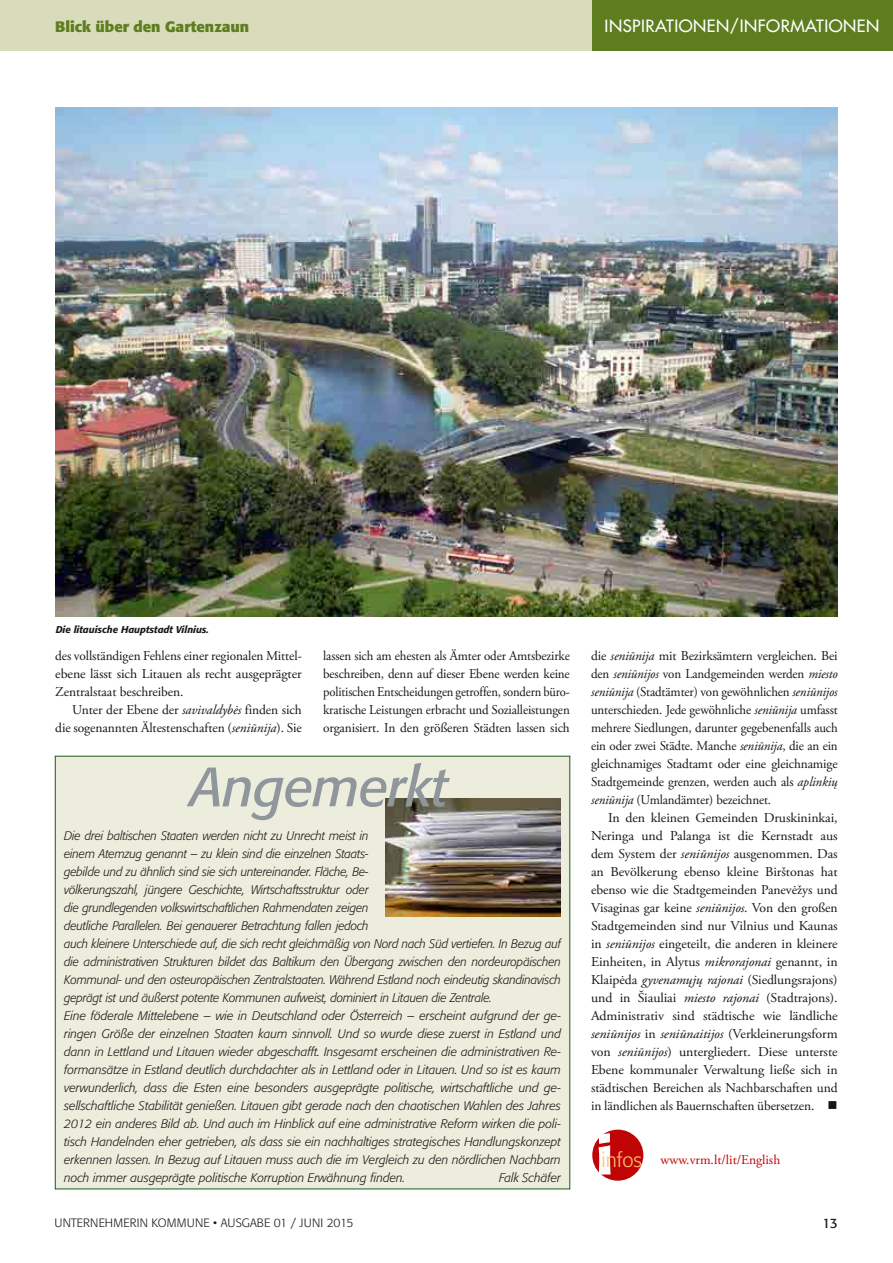
<style>
.page{position:relative;width:893px;height:1263px;background:#fff}
.page>*{position:absolute;margin:0;border:0;box-sizing:border-box;transform-origin:0 0}
.t1{font:700 52.65px "Formata";color:#fff}
.t2{font:300 20.55px "Formata";color:#fac074}
.t3{font:500 16.5px "Futura Std";letter-spacing:.03em;color:#fff}
.t4{font:700 15px "Formata";color:#5e7d1f}
.t5{font:13.5px/18px "Adobe Garamond Pro";letter-spacing:-.005em;color:#181716;text-align:justify}
.t6{font:13.5px/18px "Adobe Garamond Pro";letter-spacing:-.005em;color:#181716;text-align:justify;scale:.96 1}
.t7{font:13.5px "Adobe Garamond Pro";color:#c00304}
.t8{font:13.5px "Formata";color:#181716}
.t9{font:italic 300 12.3px/18px "Formata";color:#181716}
.t10{font:300 12px "Formata";letter-spacing:.02em;color:#181716}
.t11{font:italic 500 9.75px "Formata";color:#181716}
.s1{font-style:italic}
</style>
<div class="page">
<div style="left:591px;top:0;width:302px;height:51px;background:#5e7d1f"></div>
<div style="left:0;top:0;width:591px;height:51px;background:#d9dcbb"></div>
<div style="left:55px;top:756px;width:515px;height:433px;background:#eceddd"></div>
<img style="left:386px;top:798px;width:175px;height:118px">
<svg style="left:187px;top:763px;width:263px;height:57px"></svg>
<img style="left:55px;top:108px;width:783px;height:508px">
<div style="left:592px;top:1129px;width:51px;height:52px;background:#c00304;border-radius:50%"></div>
<p class="t4" style="left:55px;top:18px;width:196px">Blick über den Gartenzaun</p>
<h3 class="t3" style="left:605px;top:16px;width:276px">INSPIRATIONEN/INFORMATIONEN</h3>
<p class="t11" style="left:56px;top:624px;width:155px">Die litauische Hauptstadt Vilnius.</p>
<p class="t5" style="left:55px;top:647px;width:248px">des vollständigen Fehlens einer regionalen Mittel&shy;ebene lässt sich Litauen als recht ausgeprägter Zentralstaat beschreiben.</p>
<p class="t5" style="left:55px;top:701px;width:248px;text-align:right">Unter der Ebene der <span class="s1">savivaldybės</span> finden sich die sogenannten Ältestenschaften (<span class="s1">seniūnija</span>). Sie</p>
<p class="t6" style="left:323px;top:647px;width:258px">lassen sich am ehesten als Ämter oder Amtsbezirke beschreiben, denn auf dieser Ebene werden keine politischen Entscheidungen getroffen, sondern büro&shy;kratische Leistungen erbracht und Sozialleistungen organisiert. In den größeren Städten lassen sich</p>
<p class="t9" style="left:64px;top:827px;width:498px">Die drei baltischen Staaten werden nicht zu Unrecht meist in<br>einem Atemzug genannt – zu klein sind die einzelnen Staats-<br>gebilde und zu ähnlich sind sie sich untereinander. Fläche, Be-<br>völkerungszahl, jüngere Geschichte, Wirtschaftsstruktur oder<br>die grundlegenden volkswirtschaftlichen Rahmendaten zeigen<br>deutliche Parallelen. Bei genauerer Betrachtung fallen jedoch<br>auch kleinere Unterschiede auf, die sich recht gleichmäßig von Nord nach Süd vertiefen. In Bezug auf die administrativen Strukturen bildet das Baltikum den Übergang zwischen den nordeuropäischen Kommunal- und den osteuropäischen Zentralstaaten. Während Estland noch eindeutig skandinavisch geprägt ist und äußerst potente Kommunen aufweist, dominiert in Litauen die Zentrale.<br>Eine föderale Mittelebene – wie in Deutschland oder Österreich – erscheint aufgrund der ge&shy;ringen Größe der einzelnen Staaten kaum sinnvoll. Und so wurde diese zuerst in Estland und dann in Lettland und Litauen wieder abgeschafft. Insgesamt erscheinen die administrativen Re&shy;formansätze in Estland deutlich durchdachter als in Lettland oder in Litauen. Und so ist es kaum verwunderlich, dass die Esten eine besonders ausgeprägte politische, wirtschaftliche und ge&shy;sellschaftliche Stabilität genießen. Litauen gibt gerade nach den chaotischen Wahlen des Jahres 2012 ein anderes Bild ab. Und auch im Hinblick auf eine administrative Reform wirken die poli&shy;tisch Handelnden eher getrieben, als dass sie ein nachhaltiges strategisches Handlungskonzept erkennen lassen. In Bezug auf Litauen muss auch die im Vergleich zu den nördlichen Nachbarn noch immer ausgeprägte politische Korruption Erwähnung finden.</p>
<p class="t9" style="left:499px;top:1169px;width:63px">Falk Schäfer</p>
<p class="t5" style="left:591px;top:647px;width:248px">die <span class="s1">seniūnija</span> mit Bezirksämtern vergleichen. Bei den <span class="s1">seniūnijos</span> von Landgemeinden werden <span class="s1">miesto seniūnija</span> (Stadtämter) von gewöhnlichen <span class="s1">seniūnijos </span>unterschieden. Jede gewöhnliche <span class="s1">seniūnija</span> umfasst mehrere Siedlungen, darunter gegebenenfalls auch ein oder zwei Städte. Manche <span class="s1">seniūnija</span>, die an ein gleichnamiges Stadtamt oder eine gleichnamige Stadtgemeinde grenzen, werden auch als <span class="s1">aplinkių seniūnija</span> (Umlandämter) bezeichnet.</p>
<p class="t5" style="left:591px;top:809px;width:248px;text-indent:17px">In den kleinen Gemeinden Druskininkai, Neringa und Palanga ist die Kernstadt aus dem System der <span class="s1">seniūnijos</span> ausgenommen. Das an Bevölkerung ebenso kleine Birštonas hat ebenso wie die Stadtgemeinden Panevėžys und Visaginas gar keine <span class="s1">seniūnijos</span>. Von den großen Stadtgemeinden sind nur Vilnius und Kaunas in <span class="s1">seniūnijos</span> eingeteilt, die anderen in kleinere Einheiten, in Alytus <span class="s1">mikrorajonai</span> genannt, in Klaipėda <span class="s1">gyvenamųjų rajonai</span> (Siedlungsrajons) und in Šiauliai <span class="s1">miesto rajonai</span> (Stadtrajons).<br>Administrativ sind städtische wie ländliche <span class="s1">seniūnijos</span> in <span class="s1">seniūnaitijos</span> (Verkleinerungsform von <span class="s1">seniūnijos</span>) untergliedert. Diese unterste Ebene kommunaler Verwaltung ließe sich in städtischen Bereichen als Nachbarschaften und in ländlichen als Bauernschaften übersetzen. ■</p>
<h1 class="t1" style="left:596px;top:1122px;width:18px">i</h1>
<h2 class="t2" style="left:602px;top:1148px;width:42px">infos</h2>
<p class="t7" style="left:661px;top:1152px;width:121px">www.vrm.lt/lit/English</p>
<p class="t10" style="left:54px;top:1216px;width:301px">UNTERNEHMERIN KOMMUNE • AUSGABE 01 / JUNI 2015</p>
<p class="t8" style="left:822px;top:1215px;width:17px">13</p>
</div>
